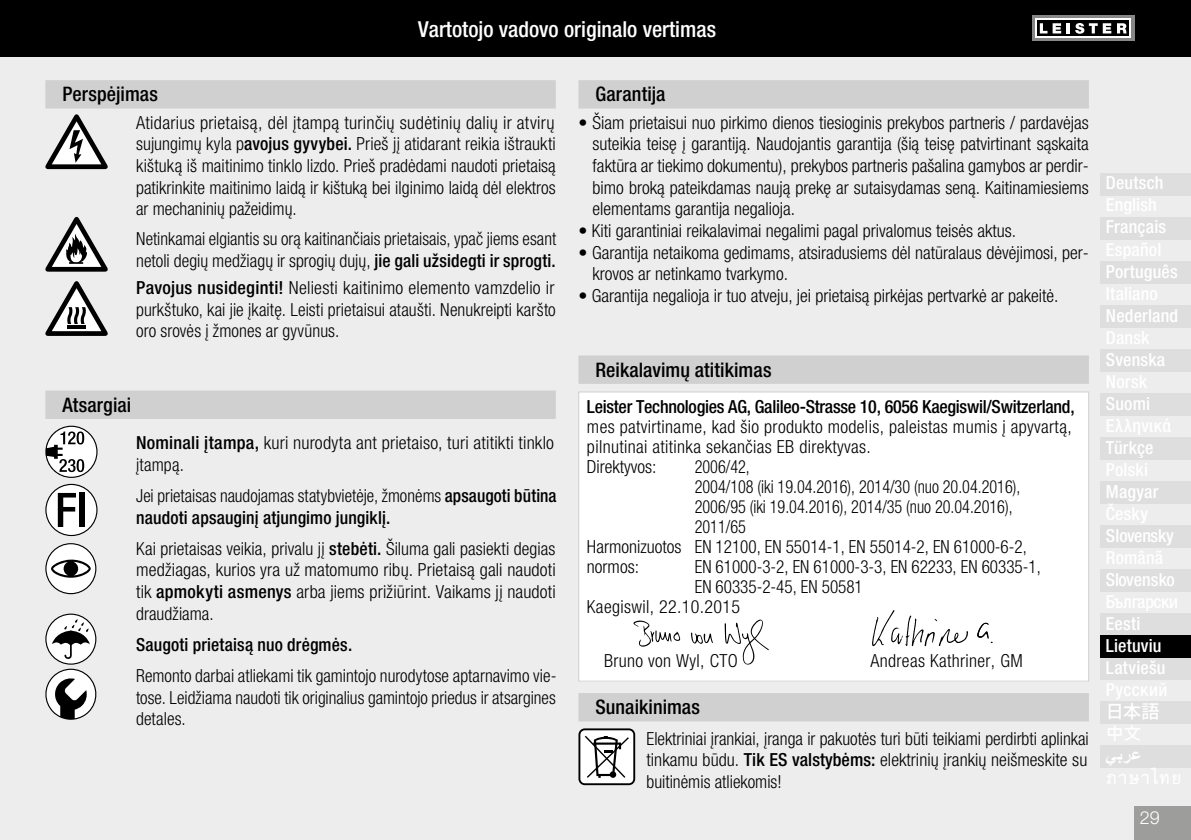
<style>
.page{position:relative;width:1191px;height:840px;background:#fff}
.page>*{position:absolute;margin:0;border:0;box-sizing:border-box;transform-origin:0 0}
.t1{font:500 condensed 22px "Helvetica Neue LTW1 G";color:#fff}
.t2{font:500 condensed 20px "Helvetica Neue LTW1 G";letter-spacing:.005em;color:#000}
.t3{font:300 condensed 18px/21.6px "Helvetica Neue LTW1 G";color:#000;text-align:justify}
.t4{font:300 condensed 18px/20px "Helvetica Neue LTW1 G";letter-spacing:.02em;color:#000}
.t5{font:300 condensed 18px/21.6px "Helvetica Neue LTW1 G";color:#000;scale:.96 1}
.t6{font:300 condensed 18px "Helvetica Neue LTW1 G";color:#000;scale:.9 1}
.t7{font:500 condensed 18px/21.6px "Helvetica Neue LTW1 G";letter-spacing:.01em;color:#000;scale:.96 1}
.t8{font:500 condensed 18px/22px "Helvetica Neue LTW1 G";letter-spacing:.01em;color:#fff}
.t9{font:500 condensed 18px "Helvetica Neue LTW1 G";letter-spacing:-.015em;color:#000}
.t10{font:300 condensed 18px "Helvetica Neue LTW1 G";color:#000;scale:.95 1}
.t11{font:500 condensed 18px "Helvetica Neue LTW1 G";letter-spacing:.01em;color:#000}
.t12{font:500 condensed 18px "Helvetica Neue LTW1 G";letter-spacing:-.01em;color:#fff}
.t13{font:700 18px "Times New Roman";color:#fff}
.t14{font:500 18px "Koz Go Pro";color:#fff}
.t15{font:300 18px "Helvetica Neue LTW1 G";color:#fff}
.s1{font-weight:500}
.s2{font-weight:300}
</style>
<div class="page">
<div style="left:0;top:57px;width:1191px;height:782px;background:#ededed"></div>
<div style="left:0;top:0;width:1191px;height:57px;background:#000"></div>
<div style="left:1134px;top:805px;width:57px;height:34px;background:#9d9d9c"></div>
<svg style="left:1032px;top:16px;width:102px;height:25px"></svg>
<svg style="left:1035px;top:19px;width:96px;height:19px"></svg>
<div style="left:1037px;top:21px;width:92px;height:15px;background:#000"></div>
<svg style="left:1039px;top:23px;width:22px;height:10px"></svg>
<hr style="left:1066px;top:23px;width:4px;height:10px;background:#fff">
<svg style="left:1075px;top:23px;width:36px;height:11px"></svg>
<svg style="left:1117px;top:23px;width:9px;height:10px"></svg>
<div style="left:1100px;top:173px;width:91px;height:22px;background:#dedede"></div>
<div style="left:1100px;top:217px;width:91px;height:22px;background:#dedede"></div>
<div style="left:1100px;top:261px;width:91px;height:22px;background:#dedede"></div>
<div style="left:1100px;top:305px;width:91px;height:22px;background:#dedede"></div>
<div style="left:1100px;top:349px;width:91px;height:22px;background:#dedede"></div>
<div style="left:1100px;top:393px;width:91px;height:22px;background:#dedede"></div>
<div style="left:1100px;top:437px;width:91px;height:22px;background:#dedede"></div>
<div style="left:1100px;top:481px;width:91px;height:22px;background:#dedede"></div>
<div style="left:1100px;top:525px;width:91px;height:22px;background:#dedede"></div>
<div style="left:1100px;top:569px;width:91px;height:22px;background:#dedede"></div>
<div style="left:1100px;top:613px;width:91px;height:22px;background:#dedede"></div>
<div style="left:1100px;top:657px;width:91px;height:22px;background:#dedede"></div>
<div style="left:1100px;top:701px;width:91px;height:22px;background:#dedede"></div>
<div style="left:1100px;top:745px;width:91px;height:22px;background:#dedede"></div>
<div style="left:45px;top:80px;width:511px;height:28px;background:#d0d0d0"></div>
<div style="left:45px;top:390px;width:511px;height:28px;background:#d0d0d0"></div>
<svg style="left:45px;top:114px;width:63px;height:55px"></svg>
<svg style="left:45px;top:217px;width:63px;height:54px"></svg>
<svg style="left:45px;top:281px;width:63px;height:55px"></svg>
<svg style="left:45px;top:425px;width:53px;height:52px"></svg>
<svg style="left:45px;top:483px;width:52px;height:52px"></svg>
<div style="left:80px;top:492px;width:5px;height:34px;background:#000"></div>
<svg style="left:45px;top:543px;width:51px;height:51px"></svg>
<div style="left:578px;top:80px;width:511px;height:28px;background:#d0d0d0"></div>
<div style="left:578px;top:355px;width:511px;height:28px;background:#d0d0d0"></div>
<div style="left:578px;top:692px;width:511px;height:29px;background:#d0d0d0"></div>
<div style="left:579px;top:392px;width:509px;height:288px;background:#fff"></div>
<div style="left:578px;top:391px;width:511px;height:290px;border:1px solid #d0d0d0"></div>
<div style="left:1100px;top:635px;width:91px;height:22px;background:#000"></div>
<svg style="left:633px;top:620px;width:47px;height:26px"></svg>
<svg style="left:724px;top:619px;width:45px;height:46px"></svg>
<svg style="left:691px;top:632px;width:22px;height:12px"></svg>
<svg style="left:977px;top:622px;width:15px;height:20px"></svg>
<svg style="left:872px;top:610px;width:96px;height:35px"></svg>
<svg style="left:45px;top:613px;width:52px;height:106px"></svg>
<svg style="left:578px;top:728px;width:57px;height:56px;background:#bdbdbd"></svg>
<p class="t1" style="left:418px;top:16px;width:299px">Vartotojo vadovo originalo vertimas</p>
<p class="t2" style="left:62px;top:82px;width:97px">Perspėjimas</p>
<p class="t3" style="left:136px;top:112px;width:421px">Atidarius prietaisą, dėl įtampą turinčių sudėtinių dalių ir atvirų sujungimų kyla p<span class="s1">avojus gyvybei.</span> Prieš jį atidarant reikia ištraukti kištuką iš maitinimo tinklo lizdo. Prieš pradėdami naudoti prietaisą patikrinkite maitinimo laidą ir kištuką bei ilginimo laidą dėl elektros ar mechaninių pažeidimų.</p>
<p class="t5" style="left:136px;top:228px;width:439px">Netinkamai elgiantis su orą kaitinančiais prietaisais, ypač jiems esant netoli degių medžiagų ir sprogių dujų, <span class="s1">jie gali užsidegti ir sprogti.</span></p>
<p class="t3" style="left:136px;top:277px;width:421px"><span class="s1">Pavojus nusideginti!</span> Neliesti kaitinimo elemento vamzdelio ir purkštuko, kai jie įkaitę. Leisti prietaisui ataušti. Nenukreipti karšto oro srovės į žmones ar gyvūnus.</p>
<p class="t2" style="left:62px;top:392px;width:70px">Atsargiai</p>
<p class="t3" style="left:136px;top:432px;width:419px"><span class="s1">Nominali įtampa,</span> kuri nurodyta ant prietaiso, turi atitikti tinklo įtampą.</p>
<p class="t7" style="left:136px;top:484px;width:439px"><span class="s2">Jei prietaisas naudojamas statybvietėje, žmonėms</span> apsaugoti būtina naudoti apsauginį atjungimo jungiklį.</p>
<p class="t3" style="left:136px;top:537px;width:421px">Kai prietaisas veikia, privalu jį <span class="s1">stebėti.</span> Šiluma gali pasiekti degias medžiagas, kurios yra už matomumo ribų. Prietaisą gali naudoti tik <span class="s1">apmokyti asmenys</span> arba jiems prižiūrint. Vaikams jį naudoti draudžiama.</p>
<p class="t11" style="left:136px;top:633px;width:218px">Saugoti prietaisą nuo drėgmės.</p>
<p class="t3" style="left:136px;top:664px;width:422px">Remonto darbai atliekami tik gamintojo nurodytose aptarnavimo vie&shy;tose. Leidžiama naudoti tik originalius gamintojo priedus ir atsargines detales.</p>
<p class="t2" style="left:595px;top:82px;width:71px">Garantija</p>
<p class="t3" style="left:592px;top:112px;width:498px;text-indent:-14px">• Šiam prietaisui nuo pirkimo dienos tiesioginis prekybos partneris / pardavėjas suteikia teisę į garantiją. Naudojantis garantija (šią teisę patvirtinant sąskaita faktūra ar tiekimo dokumentu), prekybos partneris pašalina gamybos ar perdir&shy;bimo broką pateikdamas naują prekę ar sutaisydamas seną. Kaitinamiesiems elementams garantija negalioja.</p>
<p class="t3" style="left:578px;top:220px;width:439px">• Kiti garantiniai reikalavimai negalimi pagal privalomus teisės aktus.</p>
<p class="t3" style="left:592px;top:241px;width:498px;text-indent:-14px">• Garantija netaikoma gedimams, atsiradusiems dėl natūralaus dėvėjimosi, per&shy;krovos ar netinkamo tvarkymo.</p>
<p class="t3" style="left:578px;top:284px;width:481px">• Garantija negalioja ir tuo atveju, jei prietaisą pirkėjas pertvarkė ar pakeitė.</p>
<p class="t2" style="left:595px;top:357px;width:177px">Reikalavimų atitikimas</p>
<p class="t9" style="left:587px;top:395px;width:489px">Leister Technologies AG, Galileo-Strasse 10, 6056 Kaegiswil/Switzerland,</p>
<p class="t4" style="left:587px;top:416px;width:486px">mes patvirtiname, kad šio produkto modelis, paleistas mumis į apyvartą, pilnutinai atitinka sekančias EB direktyvas.<br>Direktyvos:</p>
<p class="t6" style="left:694px;top:456px;width:63px">2006/42,</p>
<p class="t6" style="left:694px;top:476px;width:363px">2004/108 (iki 19.04.2016), 2014/30 (nuo 20.04.2016),</p>
<p class="t6" style="left:694px;top:496px;width:355px">2006/95 (iki 19.04.2016), 2014/35 (nuo 20.04.2016),</p>
<p class="t6" style="left:694px;top:516px;width:58px">2011/65</p>
<p class="t3" style="left:587px;top:536px;width:441px">Harmonizuotos EN 12100, EN 55014-1, EN 55014-2, EN 61000-6-2,</p>
<p class="t3" style="left:587px;top:556px;width:54px">normos:</p>
<p class="t10" style="left:694px;top:556px;width:366px">EN 61000-3-2, EN 61000-3-3, EN 62233, EN 60335-1,</p>
<p class="t10" style="left:694px;top:576px;width:178px">EN 60335-2-45, EN 50581</p>
<p class="t4" style="left:587px;top:596px;width:155px">Kaegiswil, 22.10.2015</p>
<p class="t4" style="left:604px;top:650px;width:135px">Bruno von Wyl, CTO</p>
<p class="t4" style="left:870px;top:650px;width:154px">Andreas Kathriner, GM</p>
<p class="t2" style="left:595px;top:694px;width:106px">Sunaikinimas</p>
<p class="t3" style="left:646px;top:727px;width:444px">Elektriniai įrankiai, įranga ir pakuotės turi būti teikiami perdirbti aplinkai tinkamu būdu. <span class="s1">Tik ES valstybėms:</span> elektrinių įrankių neišmeskite su buitinėmis atliekomis!</p>
<p class="t8" style="left:1106px;top:172px;width:59px">Deutsch</p>
<p class="t8" style="left:1106px;top:216px;width:62px">Français</p>
<p class="t8" style="left:1106px;top:260px;width:73px">Português</p>
<p class="t8" style="left:1106px;top:304px;width:74px">Nederland</p>
<p class="t8" style="left:1106px;top:348px;width:61px">Svenska</p>
<p class="t8" style="left:1106px;top:392px;width:46px">Suomi</p>
<p class="t8" style="left:1106px;top:436px;width:49px">Türkçe</p>
<p class="t8" style="left:1106px;top:480px;width:54px">Magyar</p>
<p class="t12" style="left:1106px;top:524px;width:70px">Slovensky</p>
<p class="t8" style="left:1105px;top:568px;width:70px">Slovensko</p>
<p class="t8" style="left:1105px;top:612px;width:61px">Eesti<br>Lietuviu<br>Latviešu</p>
<p class="t14" style="left:1105px;top:699px;width:55px">日本語</p>
<p class="t13" style="left:1105px;top:743px;width:38px">ي عر ب</p>
<p class="t15" style="left:1140px;top:806px;width:22px">29</p>
</div>
